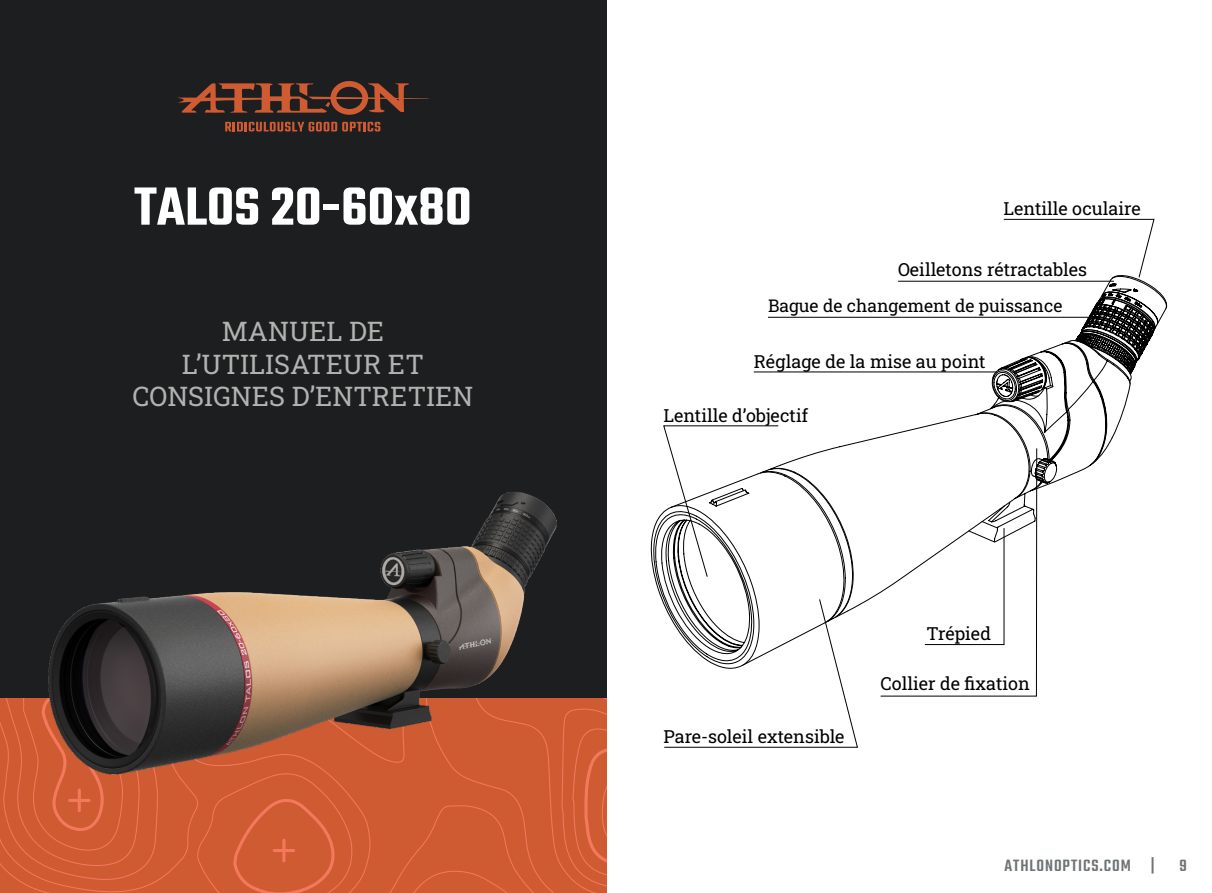
<style>
.page{position:relative;width:1212px;height:893px;background:#fff}
.page>*{position:absolute;margin:0;border:0;box-sizing:border-box;transform-origin:0 0}
.t1{font:600 58.5px "Teko";color:#fff}
.t2{font:27px "Roboto Slab";color:#b1b3b0}
.Text_Standard{font:18px "Roboto Slab";color:#000}
.t3{font:500 18px "Teko";letter-spacing:.05em;color:#6f7375}
.Text_Standard-2{font:17.55px "Roboto Slab";color:#000}
</style>
<div class="page">
<div style="left:0;top:0;width:606px;height:893px;background:#1c1e20"></div>
<svg style="left:370px;top:698px;width:236px;height:195px;background:#d05c34"></svg>
<svg style="left:0;top:698px;width:370px;height:195px;background:#d15c34"></svg>
<hr style="left:273px;top:849px;width:22px;height:3px;background:#f4785c;border-radius:2px">
<hr style="left:282px;top:839px;width:3px;height:23px;background:#f4785c;border-radius:2px">
<img style="left:6px;top:492px;width:593px;height:328px">
<div style="left:316px;top:122px;width:6px;height:9px;background:#cf5b32;border-radius:2px"></div>
<svg style="left:225px;top:122px;width:95px;height:9px"></svg>
<svg style="left:324px;top:122px;width:5px;height:9px"></svg>
<svg style="left:326px;top:122px;width:11px;height:9px"></svg>
<div style="left:342px;top:122px;width:6px;height:9px;background:#cf5b32;border-radius:2px"></div>
<svg style="left:344px;top:122px;width:36px;height:9px"></svg>
<svg style="left:177px;top:81px;width:252px;height:34px"></svg>
<svg style="left:664px;top:671px;width:194px;height:77px"></svg>
<svg style="left:651px;top:291px;width:517px;height:375px"></svg>
<svg style="left:880px;top:219px;width:278px;height:478px"></svg>
<p class="t1" style="left:134px;top:171px;width:339px">TALOS 20-60x80</p>
<p class="t2" style="left:222px;top:313px;width:164px">MANUEL DE</p>
<p class="t2" style="left:182px;top:346px;width:243px">L’UTILISATEUR ET</p>
<p class="t2" style="left:132px;top:378px;width:342px">CONSIGNES D’ENTRETIEN</p>
<p class="Text_Standard" style="left:1003px;top:196px;width:139px">Lentille oculaire</p>
<p class="Text_Standard" style="left:898px;top:257px;width:191px">Oeilletons rétractables</p>
<p class="Text_Standard-2" style="left:768px;top:293px;width:296px">Bague de changement de puissance</p>
<p class="Text_Standard" style="left:754px;top:349px;width:233px">Réglage de la mise au point</p>
<p class="Text_Standard" style="left:663px;top:403px;width:146px">Lentille d’objectif</p>
<p class="Text_Standard" style="left:663px;top:724px;width:183px">Pare-soleil extensible</p>
<p class="Text_Standard" style="left:926px;top:621px;width:66px">Trépied</p>
<p class="Text_Standard" style="left:880px;top:671px;width:151px">Collier de fixation</p>
<p class="t3" style="left:1005px;top:855px;width:151px">ATHLONOPTICS.COM |</p>
<p class="t3" style="left:1179px;top:855px;width:9px">9</p>
</div>
